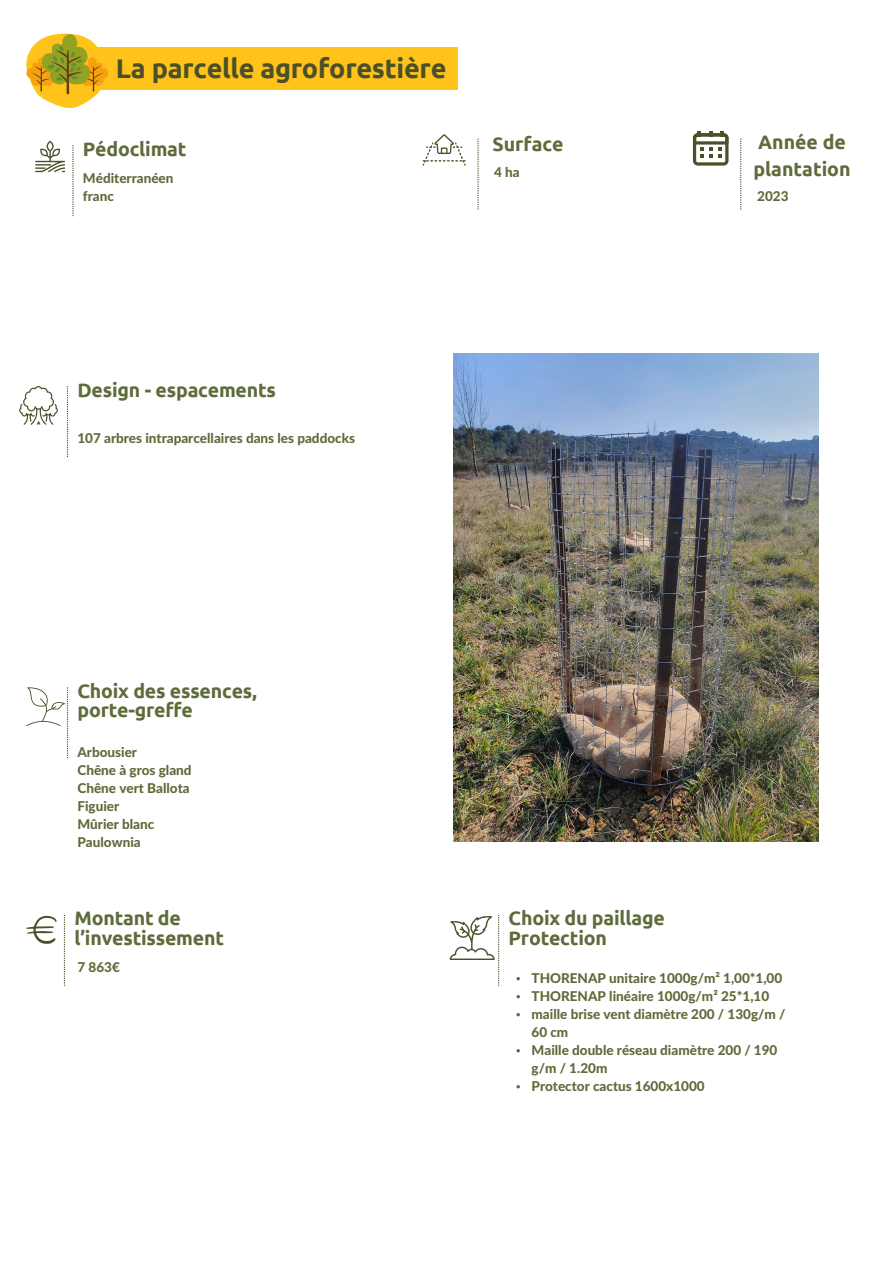
<style>
.page{position:relative;width:893px;height:1264px;background:#fff}
.page>*{position:absolute;margin:0;border:0;box-sizing:border-box;transform-origin:0 0}
.t1{font:700 27px "Ubuntu";letter-spacing:-.01em;color:#4b5028}
.t2{font:700 19.5px/19.2px "Ubuntu";letter-spacing:-.01em;color:#5e6b3a}
.t3{font:800 13.5px/18px "Lato Latin";color:#5e6b3a}
</style>
<div class="page">
<div style="left:96px;top:47px;width:362px;height:42px;background:#ffc319"></div>
<svg style="left:26px;top:34px;width:82px;height:74px"></svg>
<svg style="left:35px;top:141px;width:30px;height:31px"></svg>
<svg style="left:72px;top:145px;width:1px;height:71px"></svg>
<svg style="left:422px;top:134px;width:43px;height:32px"></svg>
<svg style="left:477px;top:139px;width:1px;height:70px"></svg>
<svg style="left:740px;top:139px;width:1px;height:70px"></svg>
<svg style="left:693px;top:132px;width:35px;height:33px"></svg>
<svg style="left:19px;top:386px;width:38px;height:38px"></svg>
<svg style="left:26px;top:915px;width:31px;height:29px"></svg>
<svg style="left:64px;top:914px;width:1px;height:71px"></svg>
<svg style="left:26px;top:687px;width:42px;height:71px"></svg>
<svg style="left:449px;top:914px;width:50px;height:71px"></svg>
<svg style="left:67px;top:386px;width:1px;height:71px"></svg>
<svg style="left:516px;top:977px;width:4px;height:3px"></svg>
<svg style="left:516px;top:995px;width:4px;height:3px"></svg>
<svg style="left:516px;top:1013px;width:4px;height:3px"></svg>
<svg style="left:516px;top:1049px;width:4px;height:3px"></svg>
<svg style="left:516px;top:1085px;width:4px;height:3px"></svg>
<img style="left:453px;top:353px;width:365px;height:488px">
<h1 class="t1" style="left:116px;top:52px;width:332px">La parcelle agroforestière</h1>
<p class="t2" style="left:83px;top:139px;width:105px">Pédoclimat</p>
<h3 class="t3" style="left:83px;top:170px;width:92px">Méditerranéen franc</h3>
<p class="t2" style="left:492px;top:134px;width:73px">Surface</p>
<p class="t2" style="left:753px;top:128px;width:99px;line-height:27px">Année de plantation</p>
<p class="t3" style="left:494px;top:164px;width:27px">4 ha</p>
<h2 class="t3" style="left:757px;top:188px;width:33px">2023</h2>
<h2 class="t2" style="left:77px;top:380px;width:200px">Design - espacements</h2>
<p class="t3" style="left:77px;top:430px;width:279px">107 arbres intraparcellaires dans les paddocks</p>
<p class="t2" style="left:77px;top:681px;width:181px">Choix des essences, porte-greffe</p>
<h2 class="t3" style="left:77px;top:744px;width:116px">Arbousier<br>Chêne à gros gland<br>Chêne vert Ballota<br>Figuier<br>Mûrier blanc</h2>
<h3 class="t3" style="left:77px;top:834px;width:65px">Paulownia</h3>
<h3 class="t2" style="left:74px;top:908px;width:151px">Montant de l’investissement</h3>
<p class="t3" style="left:77px;top:958px;width:44px">7 863€</p>
<h2 class="t2" style="left:508px;top:908px;width:158px">Choix du paillage<br>Protection</h2>
<h3 class="t3" style="left:531px;top:969px;width:252px">THORENAP unitaire 1000g/m² 1,00*1,00</h3>
<p class="t3" style="left:531px;top:987px;width:239px">THORENAP linéaire 1000g/m² 25*1,10</p>
<h2 class="t3" style="left:531px;top:1005px;width:255px">maille brise vent diamètre 200 / 130g/m /<br>60 cm</h2>
<p class="t3" style="left:531px;top:1041px;width:247px">Maille double réseau diamètre 200 / 190 g/m / 1.20m</p>
<p class="t3" style="left:531px;top:1077px;width:175px">Protector cactus 1600x1000</p>
</div>
